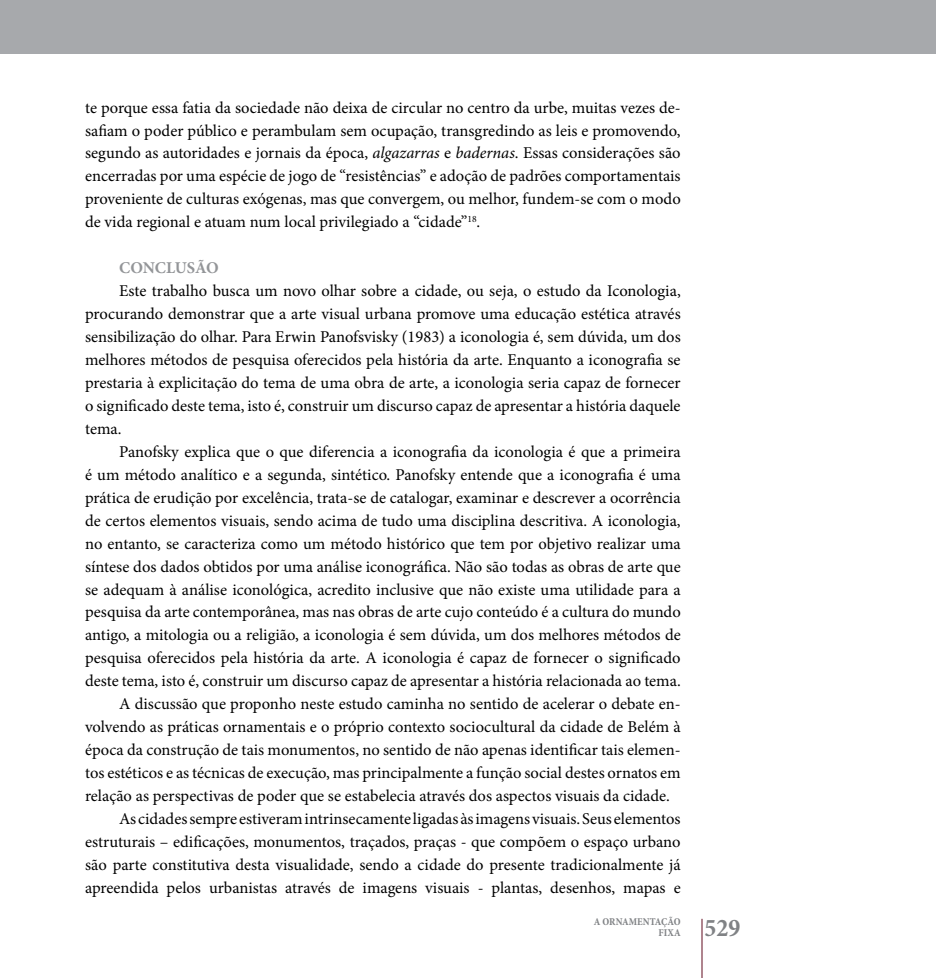
<style>
.page{position:relative;width:936px;height:978px;background:#fff}
.page>*{position:absolute;margin:0;border:0;box-sizing:border-box;transform-origin:0 0}
.t1{font:700 condensed 25.5px "Minion Pro";color:#808285}
.t2{font:16.5px/23px "Minion Pro";color:#000;text-align:justify}
.t3{font:700 16.5px "Minion Pro";letter-spacing:-.005em;color:#939598}
.t4{font:700 condensed 10.5px/10.5px "Minion Pro";color:#808285;text-align:right}
.s1{font-style:italic}
</style>
<div class="page">
<div style="left:0;top:0;width:935px;height:53px;background:#a7a9ac"></div>
<hr style="left:701px;top:919px;width:1px;height:59px;background:#610b1e">
<p class="t2" style="left:85px;top:96px;width:597px">te porque essa fatia da sociedade não deixa de circular no centro da urbe, muitas vezes de&shy;safiam o poder público e perambulam sem ocupação, transgredindo as leis e promovendo, segundo as autoridades e jornais da época, <span class="s1">algazarras</span> e <span class="s1">badernas</span>. Essas considerações são encerradas por uma espécie de jogo de “resistências” e adoção de padrões comportamentais proveniente de culturas exógenas, mas que convergem, ou melhor, fundem-se com o modo de vida regional e atuam num local privilegiado a “cidade”<sup>18</sup>.</p>
<p class="t3" style="left:119px;top:256px;width:101px">CONCLUSÃO</p>
<p class="t2" style="left:119px;top:279px;width:563px">Este trabalho busca um novo olhar sobre a cidade, ou seja, o estudo da Iconologia,</p>
<p class="t2" style="left:85px;top:302px;width:597px">procurando demonstrar que a arte visual urbana promove uma educação estética através</p>
<p class="t2" style="left:85px;top:325px;width:597px">sensibilização do olhar. Para Erwin Panofsvisky (1983) a iconologia é, sem dúvida, um dos</p>
<p class="t2" style="left:85px;top:348px;width:597px">melhores métodos de pesquisa oferecidos pela história da arte. Enquanto a iconografia se</p>
<p class="t2" style="left:85px;top:371px;width:597px">prestaria à explicitação do tema de uma obra de arte, a iconologia seria capaz de fornecer</p>
<p class="t2" style="left:85px;top:394px;width:597px">o significado deste tema, isto é, construir um discurso capaz de apresentar a história daquele</p>
<p class="t2" style="left:85px;top:417px;width:38px">tema.</p>
<p class="t2" style="left:119px;top:440px;width:563px">Panofsky explica que o que diferencia a iconografia da iconologia é que a primeira</p>
<p class="t2" style="left:85px;top:463px;width:597px">é um método analítico e a segunda, sintético. Panofsky entende que a iconografia é uma</p>
<p class="t2" style="left:85px;top:486px;width:597px">prática de erudição por excelência, trata-se de catalogar, examinar e descrever a ocorrência</p>
<p class="t2" style="left:85px;top:509px;width:597px">de certos elementos visuais, sendo acima de tudo uma disciplina descritiva. A iconologia,</p>
<p class="t2" style="left:85px;top:532px;width:597px">no entanto, se caracteriza como um método histórico que tem por objetivo realizar uma</p>
<p class="t2" style="left:85px;top:555px;width:597px">síntese dos dados obtidos por uma análise iconográfica. Não são todas as obras de arte que</p>
<p class="t2" style="left:85px;top:578px;width:597px">se adequam à análise iconológica, acredito inclusive que não existe uma utilidade para a</p>
<p class="t2" style="left:85px;top:601px;width:597px">pesquisa da arte contemporânea, mas nas obras de arte cujo conteúdo é a cultura do mundo</p>
<p class="t2" style="left:85px;top:624px;width:597px">antigo, a mitologia ou a religião, a iconologia é sem dúvida, um dos melhores métodos de</p>
<p class="t2" style="left:85px;top:647px;width:597px">pesquisa oferecidos pela história da arte. A iconologia é capaz de fornecer o significado</p>
<p class="t2" style="left:85px;top:670px;width:597px">deste tema, isto é, construir um discurso capaz de apresentar a história relacionada ao tema.</p>
<p class="t2" style="left:119px;top:693px;width:563px">A discussão que proponho neste estudo caminha no sentido de acelerar o debate en-</p>
<p class="t2" style="left:85px;top:716px;width:597px">volvendo as práticas ornamentais e o próprio contexto sociocultural da cidade de Belém à</p>
<p class="t2" style="left:85px;top:739px;width:597px">época da construção de tais monumentos, no sentido de não apenas identificar tais elemen-</p>
<p class="t2" style="left:85px;top:761px;width:597px">tos estéticos e as técnicas de execução, mas principalmente a função social destes ornatos em</p>
<p class="t2" style="left:85px;top:784px;width:586px">relação as perspectivas de poder que se estabelecia através dos aspectos visuais da cidade.</p>
<p class="t2" style="left:119px;top:807px;width:563px">As cidades sempre estiveram intrinsecamente ligadas às imagens visuais. Seus elementos</p>
<p class="t2" style="left:85px;top:830px;width:597px">estruturais – edificações, monumentos, traçados, praças - que compõem o espaço urbano</p>
<p class="t2" style="left:85px;top:853px;width:597px">são parte constitutiva desta visualidade, sendo a cidade do presente tradicionalmente já</p>
<p class="t2" style="left:85px;top:876px;width:597px">apreendida pelos urbanistas através de imagens visuais - plantas, desenhos, mapas e</p>
<p class="t4" style="left:593px;top:916px;width:88px">A ORNAMENTAÇÃO<br>FIXA</p>
<p class="t1" style="left:704px;top:910px;width:37px">529</p>
</div>
